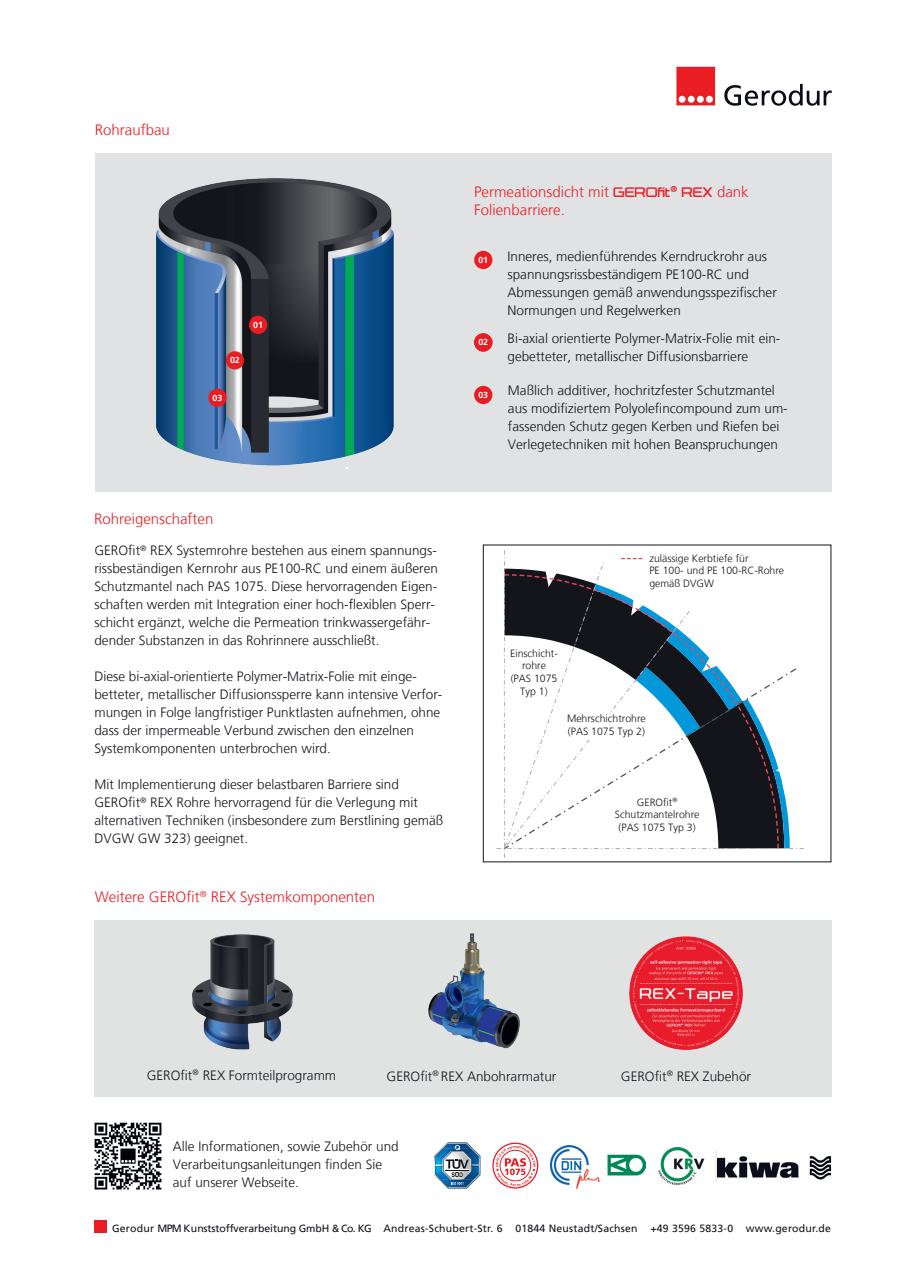
<style>
.page{position:relative;width:910px;height:1280px;background:#fff}
.page>*{position:absolute;margin:0;border:0;box-sizing:border-box;transform-origin:0 0}
.t1{font:300 15px/18px "Frutiger LT";color:#e91f27}
.t2{font:300 15px "Frutiger LT";color:#e81c22}
.t3{font:300 13.5px/18px "Frutiger LT";color:#13151b}
.t4{font:300 10.5px/12.6px "Frutiger LT";color:#13151b}
.t5{font:10.5px "Frutiger LT";letter-spacing:.02em;color:#13151b}
.t6{font:700 8.85px "Frutiger LT";color:#fff}
.s1{font-family:"Trade Marker"}
</style>
<div class="page">
<svg style="left:724px;top:84px;width:108px;height:22px"></svg>
<svg style="left:676px;top:67px;width:39px;height:38px"></svg>
<div style="left:95px;top:1220px;width:12px;height:12px;background:#e81c22"></div>
<div style="left:95px;top:153px;width:737px;height:339px;background:#e1e2e3"></div>
<div style="left:474px;top:251px;width:18px;height:18px;background:#e91d22;border-radius:50%"></div>
<svg style="left:496px;top:550px;width:308px;height:308px"></svg>
<svg style="left:503px;top:667px;width:295px;height:183px"></svg>
<svg style="left:621px;top:558px;width:21px;height:1px"></svg>
<div style="left:552px;top:714px;width:109px;height:25px;background:#fff"></div>
<div style="left:492px;top:1142px;width:46px;height:46px;border:1px solid #e91e26;border-radius:50%"></div>
<img style="left:550px;top:1146px;width:96px;height:42px">
<img style="left:717px;top:1155px;width:115px;height:25px">
<img style="left:658px;top:1147px;width:46px;height:38px">
<img style="left:94px;top:1122px;width:68px;height:68px">
<img style="left:156px;top:178px;width:238px;height:291px">
<div style="left:249px;top:316px;width:18px;height:18px;background:#e91d22;border-radius:50%"></div>
<div style="left:226px;top:351px;width:18px;height:19px;background:#e91d22;border-radius:50%"></div>
<div style="left:474px;top:333px;width:18px;height:19px;background:#e91d22;border-radius:50%"></div>
<div style="left:94px;top:920px;width:738px;height:177px;background:#e1e2e2"></div>
<img style="left:629px;top:936px;width:114px;height:114px">
<img style="left:192px;top:934px;width:101px;height:116px">
<img style="left:428px;top:933px;width:92px;height:116px">
<div style="left:474px;top:386px;width:18px;height:18px;background:#e81c22;border-radius:50%"></div>
<div style="left:208px;top:389px;width:19px;height:18px;background:#e81c22;border-radius:50%"></div>
<svg style="left:434px;top:1142px;width:46px;height:46px"></svg>
<svg style="left:496px;top:1146px;width:40px;height:40px"></svg>
<p class="t2" style="left:95px;top:122px;width:77px">Rohraufbau</p>
<p class="t6" style="left:230px;top:355px;width:11px">02</p>
<p class="t6" style="left:213px;top:392px;width:11px">03</p>
<p class="t6" style="left:253px;top:319px;width:11px">01</p>
<p class="t2" style="left:94px;top:510px;width:121px">Rohreigenschaften</p>
<p class="t3" style="left:94px;top:542px;width:345px">GEROfit<sup>®</sup> REX Systemrohre bestehen aus einem spannungs&shy;rissbeständigen Kernrohr aus PE100-RC und einem äußeren Schutzmantel nach PAS 1075. Diese hervorragenden Eigen&shy;schaften werden mit Integration einer hoch-flexiblen Sperr&shy;schicht ergänzt, welche die Permeation trinkwassergefähr&shy;dender Substanzen in das Rohrinnere ausschließt.</p>
<p class="t3" style="left:94px;top:668px;width:349px">Diese bi-axial-orientierte Polymer-Matrix-Folie mit einge&shy;betteter, metallischer Diffusionssperre kann intensive Verfor&shy;mungen in Folge langfristiger Punktlasten aufnehmen, ohne dass der impermeable Verbund zwischen den einzelnen Systemkomponenten unterbrochen wird.</p>
<p class="t3" style="left:94px;top:776px;width:350px">Mit Implementierung dieser belastbaren Barriere sind GEROfit<sup>®</sup> REX Rohre hervorragend für die Verlegung mit alternativen Techniken (insbesondere zum Berstlining gemäß DVGW GW 323) geeignet.</p>
<p class="t1" style="left:95px;top:888px;width:282px">Weitere GEROfit<sup>®</sup> REX Systemkomponenten</p>
<p class="t1" style="left:474px;top:183px;width:276px">Permeationsdicht mit <span class="s1">GEROfit® REX</span> dank<br>Folienbarriere.</p>
<p class="t6" style="left:478px;top:255px;width:11px">01</p>
<p class="t6" style="left:478px;top:337px;width:11px">02</p>
<p class="t6" style="left:478px;top:390px;width:11px">03</p>
<p class="t3" style="left:507px;top:247px;width:271px">Inneres, medienführendes Kerndruckrohr aus spannungsrissbeständigem PE100-RC und Abmessungen gemäß anwendungsspezifischer Normungen und Regelwerken</p>
<p class="t3" style="left:507px;top:330px;width:274px">Bi-axial orientierte Polymer-Matrix-Folie mit ein&shy;gebetteter, metallischer Diffusionsbarriere</p>
<p class="t3" style="left:508px;top:381px;width:281px">Maßlich additiver, hochritzfester Schutzmantel aus modifiziertem Polyolefincompound zum um&shy;fassenden Schutz gegen Kerben und Riefen bei Verlegetechniken mit hohen Beanspruchungen</p>
<p class="t4" style="left:649px;top:552px;width:136px">zulässige Kerbtiefe für<br>PE 100- und PE 100-RC-Rohre gemäß DVGW</p>
<p class="t4" style="left:510px;top:647px;width:49px;text-align:center">Einschicht&shy;rohre<br>(PAS 1075<br>Typ 1)</p>
<p class="t4" style="left:567px;top:712px;width:80px">Mehrschichtrohre (PAS 1075 Typ 2)</p>
<p class="t4" style="left:615px;top:796px;width:86px;text-align:center">GEROfit<sup>®<br></sup>Schutzmantelrohre (PAS 1075 Typ 3)</p>
<p class="t3" style="left:147px;top:1066px;width:191px">GEROfit<sup>®</sup> REX Formteilprogramm</p>
<p class="t3" style="left:621px;top:1067px;width:132px">GEROfit<sup>®</sup> REX Zubehör</p>
<p class="t3" style="left:387px;top:1067px;width:171px">GEROfit<sup>®</sup> REX Anbohrarmatur</p>
<p class="t3" style="left:173px;top:1138px;width:227px">Alle Informationen, sowie Zubehör und<br>Verarbeitungsanleitungen finden Sie auf unserer Webseite.</p>
<p class="t5" style="left:112px;top:1222px;width:721px">Gerodur MPM Kunststoffverarbeitung GmbH &amp; Co. KG Andreas-Schubert-Str. 6 01844 Neustadt/Sachsen +49 3596 5833-0 www.gerodur.de</p>
</div>
